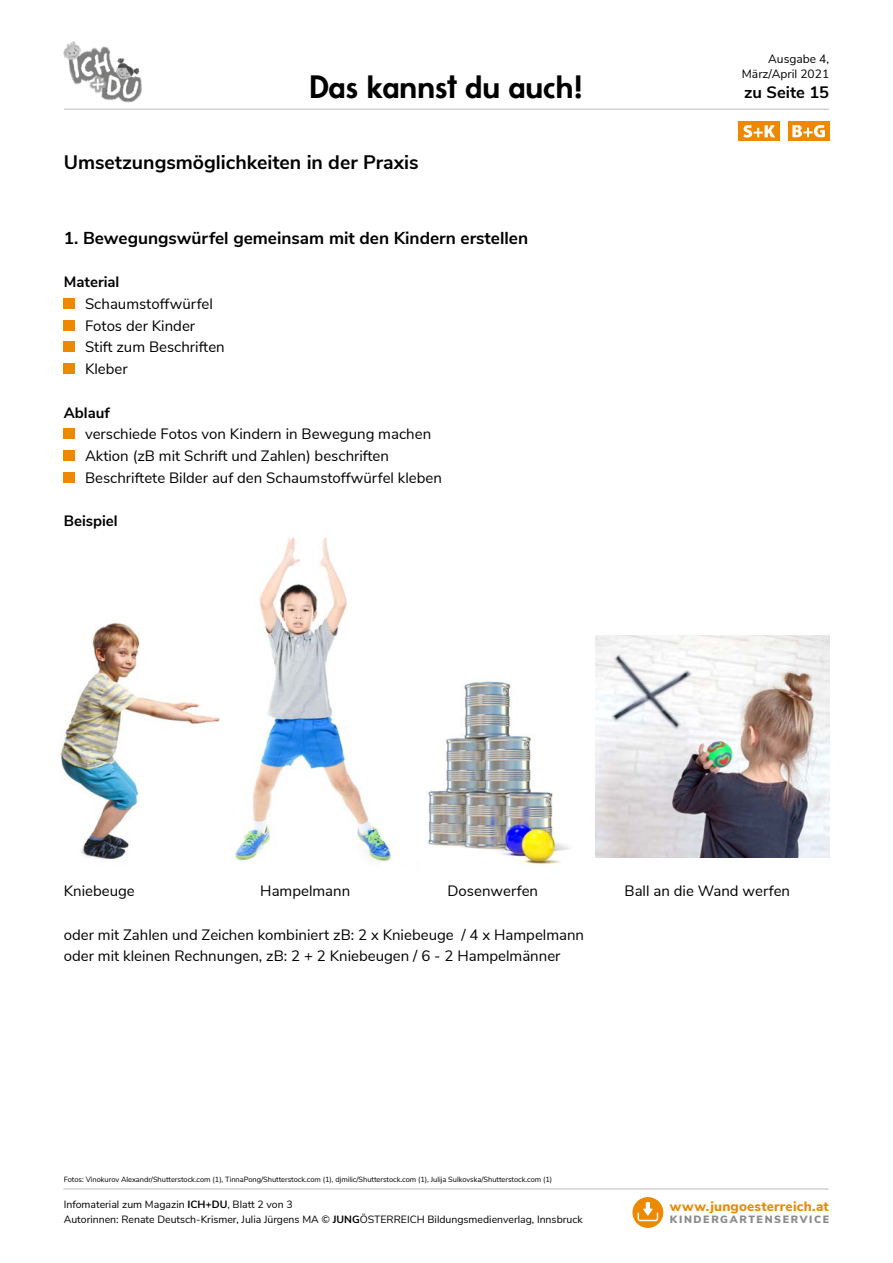
<style>
.page{position:relative;width:893px;height:1263px;background:#fff}
.page>*{position:absolute;margin:0;border:0;box-sizing:border-box;transform-origin:0 0}
.t1{font:700 30px "Fibelschrift";color:#000}
.t2{font:700 19.5px "Nunito Sans";color:#000}
.t3{font:700 17.25px "Nunito Sans";color:#000}
.t4{font:700 16.5px "Nunito Sans";color:#000}
.t5{font:15px/21.8px "Nunito Sans";color:#000}
.t6{font:700 15px "Nunito Sans";color:#000}
.t7{font:800 13.5px "Nunito Sans";letter-spacing:.015em;color:#e98900}
.t8{font:12px/15.8px "Nunito Sans";color:#000;text-align:right}
.t9{font:10.5px/15px "Nunito Sans";color:#000}
.t10{font:900 10.5px "Nunito Sans";letter-spacing:.155em;color:#8b8b8b}
.t11{font:7.5px "Nunito Sans";letter-spacing:-.005em;color:#000}
.s1{font-weight:700}
</style>
<div class="page">
<svg style="left:632px;top:1197px;width:31px;height:31px"></svg>
<svg style="left:638px;top:1202px;width:20px;height:19px"></svg>
<img style="left:63px;top:41px;width:79px;height:62px">
<hr style="left:64px;top:109px;width:765px;height:1px;background:#bababa">
<div style="left:739px;top:121px;width:41px;height:19px;background:#ed8900"></div>
<svg style="left:743px;top:125px;width:32px;height:13px"></svg>
<div style="left:788px;top:121px;width:41px;height:19px;background:#ed8900"></div>
<svg style="left:792px;top:125px;width:33px;height:12px"></svg>
<hr style="left:64px;top:1188px;width:764px;height:1px;background:#bababa">
<div style="left:64px;top:298px;width:11px;height:11px;background:#ed8900"></div>
<div style="left:64px;top:320px;width:11px;height:10px;background:#ed8900"></div>
<div style="left:64px;top:342px;width:11px;height:10px;background:#ed8900"></div>
<div style="left:64px;top:363px;width:11px;height:11px;background:#ed8900"></div>
<div style="left:64px;top:429px;width:11px;height:10px;background:#ed8900"></div>
<div style="left:64px;top:450px;width:11px;height:11px;background:#ed8900"></div>
<div style="left:64px;top:472px;width:11px;height:11px;background:#ed8900"></div>
<img style="left:595px;top:636px;width:234px;height:221px">
<img style="left:244px;top:537px;width:148px;height:325px">
<img style="left:60px;top:623px;width:184px;height:238px">
<img style="left:428px;top:681px;width:142px;height:184px">
<h1 class="t1" style="left:310px;top:67px;width:275px">Das kannst du auch!</h1>
<h2 class="t2" style="left:64px;top:148px;width:356px">Umsetzungsmöglichkeiten in der Praxis</h2>
<p class="t3" style="left:64px;top:225px;width:466px">1. Bewegungswürfel gemeinsam mit den Kindern erstellen</p>
<p class="t6" style="left:64px;top:271px;width:57px">Material</p>
<p class="t5" style="left:85px;top:292px;width:141px">Schaumstoffwürfel<br>Fotos der Kinder<br>Stift zum Beschriften<br>Kleber</p>
<p class="t6" style="left:64px;top:401px;width:48px">Ablauf</p>
<p class="t5" style="left:85px;top:422px;width:358px">verschiede Fotos von Kindern in Bewegung machen<br>Aktion (zB mit Schrift und Zahlen) beschriften<br>Beschriftete Bilder auf den Schaumstoffwürfel kleben</p>
<p class="t6" style="left:64px;top:510px;width:55px">Beispiel</p>
<p class="t8" style="left:742px;top:50px;width:89px">Ausgabe 4,<br>März/April 2021</p>
<p class="t4" style="left:744px;top:80px;width:87px">zu Seite 15</p>
<p class="t5" style="left:64px;top:879px;width:73px">Kniebeuge</p>
<p class="t5" style="left:260px;top:879px;width:91px">Hampelmann</p>
<p class="t5" style="left:447px;top:879px;width:92px">Dosenwerfen</p>
<p class="t5" style="left:625px;top:879px;width:167px">Ball an die Wand werfen</p>
<p class="t5" style="left:64px;top:922px;width:522px">oder mit Zahlen und Zeichen kombiniert zB: 2 x Kniebeuge / 4 x Hampelmann oder mit kleinen Rechnungen, zB: 2 + 2 Kniebeugen / 6 - 2 Hampelmänner</p>
<p class="t11" style="left:64px;top:1174px;width:490px">Fotos: Vinokurov Alexandr/Shutterstock.com (1), TinnaPong/Shutterstock.com (1), djmilic/Shutterstock.com (1), Julija Sulkovska/Shutterstock.com (1)</p>
<p class="t9" style="left:64px;top:1196px;width:520px">Infomaterial zum Magazin <span class="s1">ICH+DU</span>, Blatt 2 von 3<br>Autorinnen: Renate Deutsch-Krismer, Julia Jürgens MA © <span class="s1">JUNG</span>ÖSTERREICH Bildungsmedienverlag, Innsbruck</p>
<p class="t7" style="left:670px;top:1196px;width:160px">www.jungoesterreich.at</p>
<p class="t10" style="left:670px;top:1211px;width:161px">KINDERGARTENSERVICE</p>
</div>
